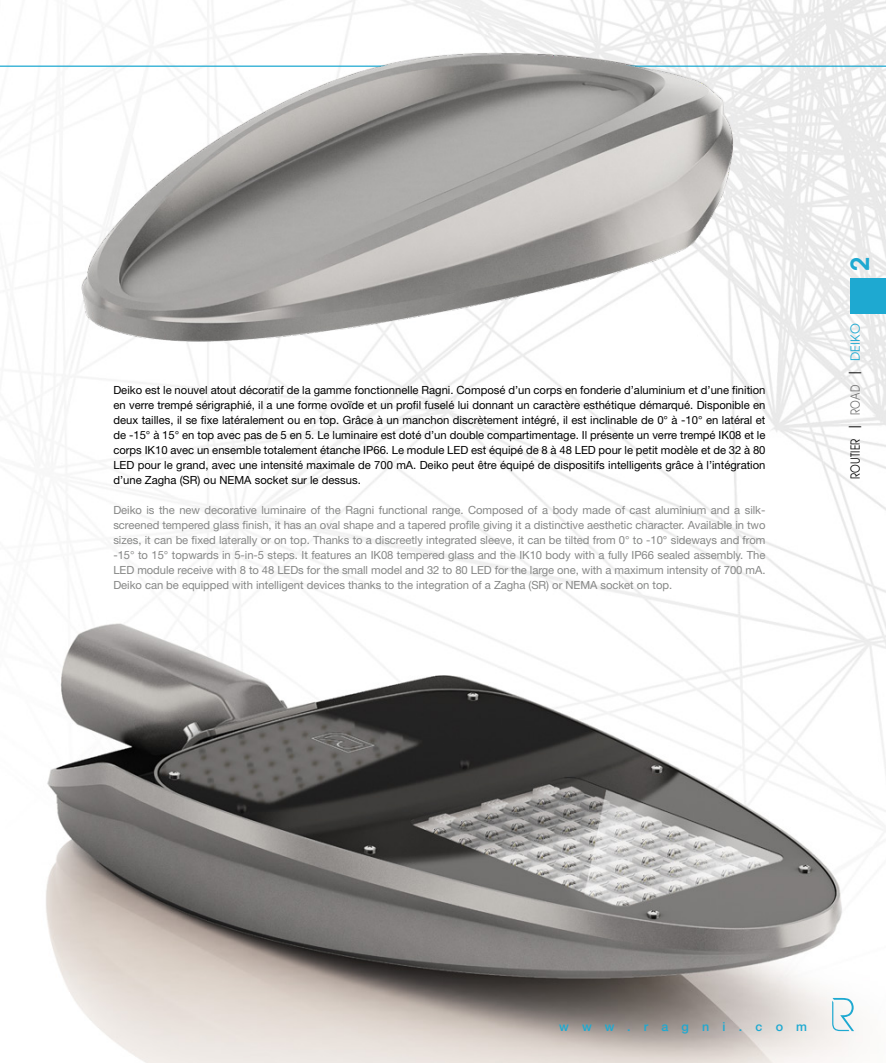
<style>
.page{position:relative;width:886px;height:1063px;background:#fff}
.page>*{position:absolute;margin:0;border:0;box-sizing:border-box;transform-origin:0 0}
.t1{font:600 25px "Avant Garde";color:#1ea9d1}
.t2{font:12.5px "Avant Garde";letter-spacing:.02em;color:#000;scale:.8 1}
.t3{font:500 12.5px "Helvetica Neue LT Std";letter-spacing:1.055em;color:#1ea9d1}
.t4{font:11.25px/15px "Helvetica Neue LT Std";color:#000;text-align:justify}
.t5{font:11.25px/15px "Helvetica Neue LT Std";letter-spacing:-.005em;color:#868786;text-align:justify}
.s1{color:#6e6e6e}
.s2{color:#1ea9d1}
</style>
<div class="page">
<img style="left:33px;top:0;width:853px;height:1063px">
<hr style="left:0;top:66px;width:886px;height:1px;background:#1ea9d1">
<img style="left:65px;top:24px;width:759px;height:408px">
<img style="left:0;top:65px;width:33px;height:2px">
<div style="left:850px;top:278px;width:36px;height:35px;background:#1ea9d1"></div>
<svg style="left:832px;top:998px;width:22px;height:33px"></svg>
<p class="t4" style="left:113px;top:382px;width:654px">Deiko est le nouvel atout décoratif de la gamme fonctionnelle Ragni. Composé d’un corps en fonderie d’aluminium et d’une finition en verre trempé sérigraphié, il a une forme ovoïde et un profil fuselé lui donnant un caractère esthétique démarqué. Disponible en deux tailles, il se fixe latéralement ou en top. Grâce à un manchon discrètement intégré, il est inclinable de 0° à -10° en latéral et de -15° à 15° en top avec pas de 5 en 5. Le luminaire est doté d’un double compartimentage. Il présente un verre trempé IK08 et le corps IK10 avec un ensemble totalement étanche IP66. Le module LED est équipé de 8 à 48 LED pour le petit modèle et de 32 à 80<br>LED pour le grand, avec une intensité maximale de 700 mA. Deiko peut être équipé de dispositifs intelligents grâce à l’intégration d’une Zagha (SR) ou NEMA socket sur le dessus.</p>
<p class="t5" style="left:113px;top:502px;width:654px">Deiko is the new decorative luminaire of the Ragni functional range. Composed of a body made of cast aluminium and a silk&shy;screened tempered glass finish, it has an oval shape and a tapered profile giving it a distinctive aesthetic character. Available in two sizes, it can be fixed laterally or on top. Thanks to a discreetly integrated sleeve, it can be tilted from 0° to -10° sideways and from -15° to 15° topwards in 5-in-5 steps. It features an IK08 tempered glass and the IK10 body with a fully IP66 sealed assembly. The LED module receive with 8 to 48 LEDs for the small model and 32 to 80 LED for the large one, with a maximum intensity of 700 mA.<br>Deiko can be equipped with intelligent devices thanks to the integration of a Zagha (SR) or NEMA socket on top.</p>
<h1 class="t1" style="left:843px;top:271px;width:16px;rotate:-90deg">2</h1>
<p class="t2" style="left:848px;top:479px;width:197px;rotate:-90deg">ROUTIER | <span class="s1">ROAD</span> | <span class="s2">DEIKO</span></p>
<p class="t3" style="left:559px;top:1019px;width:250px">www.ragni.com</p>
</div>
